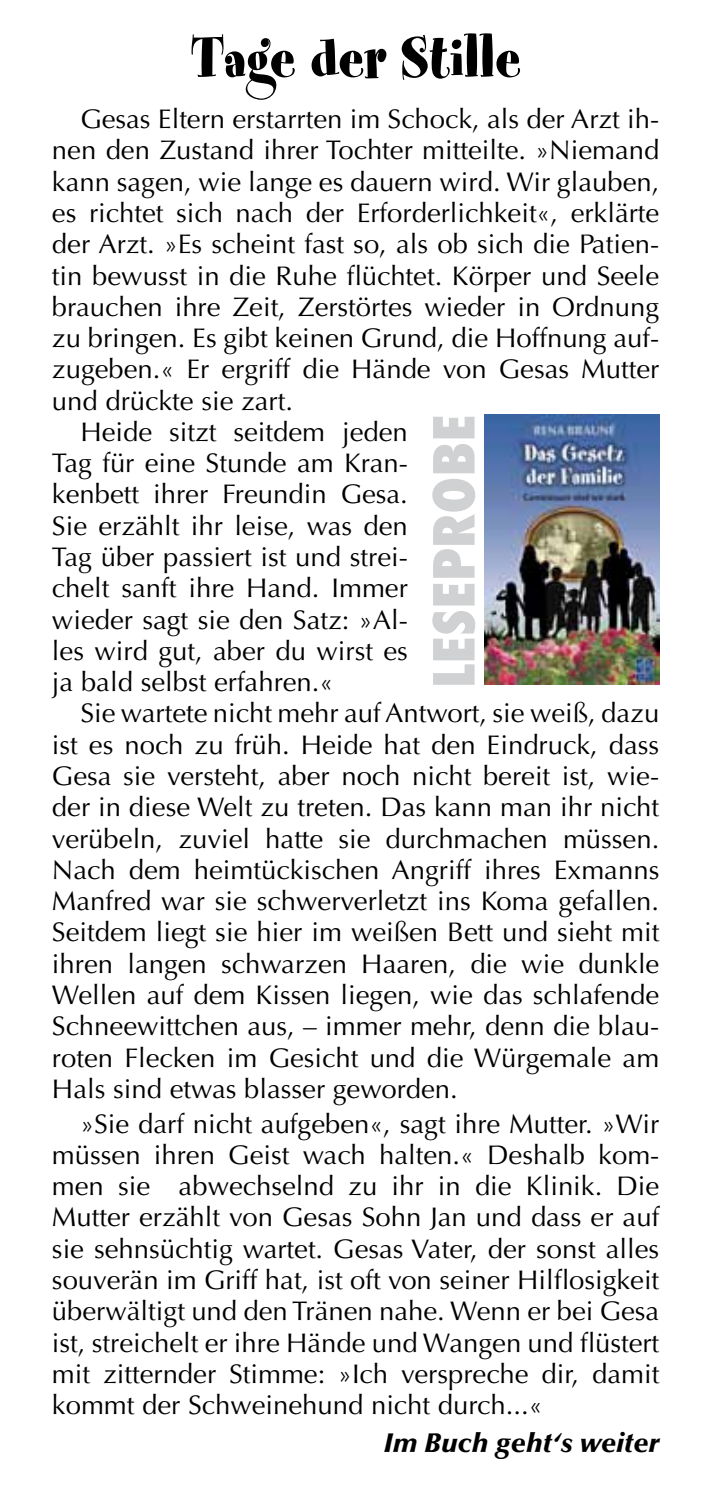
<style>
.page{position:relative;width:709px;height:1489px;background:#fff}
.page>*{position:absolute;margin:0;border:0;box-sizing:border-box;transform-origin:0 0}
.t1{font:65px "Spumoni LP";letter-spacing:.005em;color:#000}
.t2{font:800 condensed 55px "Futura";letter-spacing:.01em;color:#d0d1d2;scale:1.04 1}
.t3{font:27px/31.2px "Optima";color:#000;text-align:justify}
.t4{font:italic 900 27px "Optima";color:#000}
</style>
<div class="page">
<img style="left:484px;top:415px;width:175px;height:269px">
<h1 class="t1" style="left:190px;top:25px;width:332px">Tage der Stille</h1>
<p class="t3" style="left:80px;top:104px;width:580px">Gesas Eltern erstarrten im Schock, als der Arzt ih-</p>
<p class="t3" style="left:52px;top:135px;width:609px">nen den Zustand ihrer Tochter mitteilte. »Niemand</p>
<p class="t3" style="left:52px;top:166px;width:609px">kann sagen, wie lange es dauern wird. Wir glauben,</p>
<p class="t3" style="left:52px;top:197px;width:609px">es richtet sich nach der Erforderlichkeit«, erklärte</p>
<p class="t3" style="left:52px;top:229px;width:608px">der Arzt. »Es scheint fast so, als ob sich die Patien-</p>
<p class="t3" style="left:52px;top:260px;width:609px">tin bewusst in die Ruhe flüchtet. Körper und Seele</p>
<p class="t3" style="left:52px;top:291px;width:609px">brauchen ihre Zeit, Zerstörtes wieder in Ordnung</p>
<p class="t3" style="left:52px;top:323px;width:609px">zu bringen. Es gibt keinen Grund, die Hoffnung auf-</p>
<p class="t3" style="left:52px;top:354px;width:609px">zugeben.« Er ergriff die Hände von Gesas Mutter</p>
<p class="t3" style="left:52px;top:385px;width:242px">und drückte sie zart.</p>
<p class="t3" style="left:80px;top:416px;width:329px">Heide sitzt seitdem jeden</p>
<p class="t3" style="left:52px;top:448px;width:357px">Tag für eine Stunde am Kran-</p>
<p class="t3" style="left:52px;top:479px;width:357px">kenbett ihrer Freundin Gesa.</p>
<p class="t3" style="left:52px;top:510px;width:357px">Sie erzählt ihr leise, was den</p>
<p class="t3" style="left:52px;top:541px;width:357px">Tag über passiert ist und strei-</p>
<p class="t3" style="left:52px;top:573px;width:357px">chelt sanft ihre Hand. Immer</p>
<p class="t3" style="left:52px;top:604px;width:357px">wieder sagt sie den Satz: »Al-</p>
<p class="t3" style="left:52px;top:635px;width:357px">les wird gut, aber du wirst es</p>
<p class="t3" style="left:52px;top:666px;width:283px">ja bald selbst erfahren.«</p>
<p class="t3" style="left:80px;top:698px;width:580px">Sie wartete nicht mehr auf Antwort, sie weiß, dazu</p>
<p class="t3" style="left:52px;top:729px;width:608px">ist es noch zu früh. Heide hat den Eindruck, dass</p>
<p class="t3" style="left:52px;top:760px;width:608px">Gesa sie versteht, aber noch nicht bereit ist, wie-</p>
<p class="t3" style="left:52px;top:791px;width:608px">der in diese Welt zu treten. Das kann man ihr nicht</p>
<p class="t3" style="left:52px;top:823px;width:609px">verübeln, zuviel hatte sie durchmachen müssen.</p>
<p class="t3" style="left:52px;top:854px;width:609px">Nach dem heimtückischen Angriff ihres Exmanns</p>
<p class="t3" style="left:52px;top:885px;width:609px">Manfred war sie schwerverletzt ins Koma gefallen.</p>
<p class="t3" style="left:52px;top:917px;width:609px">Seitdem liegt sie hier im weißen Bett und sieht mit</p>
<p class="t3" style="left:52px;top:948px;width:609px">ihren langen schwarzen Haaren, die wie dunkle</p>
<p class="t3" style="left:52px;top:979px;width:609px">Wellen auf dem Kissen liegen, wie das schlafende</p>
<p class="t3" style="left:52px;top:1010px;width:609px">Schneewittchen aus, – immer mehr, denn die blau-</p>
<p class="t3" style="left:52px;top:1042px;width:609px">roten Flecken im Gesicht und die Würgemale am</p>
<p class="t3" style="left:52px;top:1073px;width:407px">Hals sind etwas blasser geworden.</p>
<p class="t3" style="left:52px;top:1108px;width:609px;text-indent:28px">»Sie darf nicht aufgeben«, sagt ihre Mutter. »Wir müssen ihren Geist wach halten.« Deshalb kom&shy;men sie abwechselnd zu ihr in die Klinik. Die Mutter erzählt von Gesas Sohn Jan und dass er auf sie sehnsüchtig wartet. Gesas Vater, der sonst alles souverän im Griff hat, ist oft von seiner Hilflosigkeit überwältigt und den Tränen nahe. Wenn er bei Gesa ist, streichelt er ihre Hände und Wangen und flüstert mit zitternder Stimme: »Ich verspreche dir, damit kommt der Schweinehund nicht durch...«</p>
<p class="t4" style="left:384px;top:1426px;width:277px">Im Buch geht‘s weiter</p>
<h2 class="t2" style="left:416px;top:687px;width:264px;rotate:-90deg">LESEPROBE</h2>
</div>
